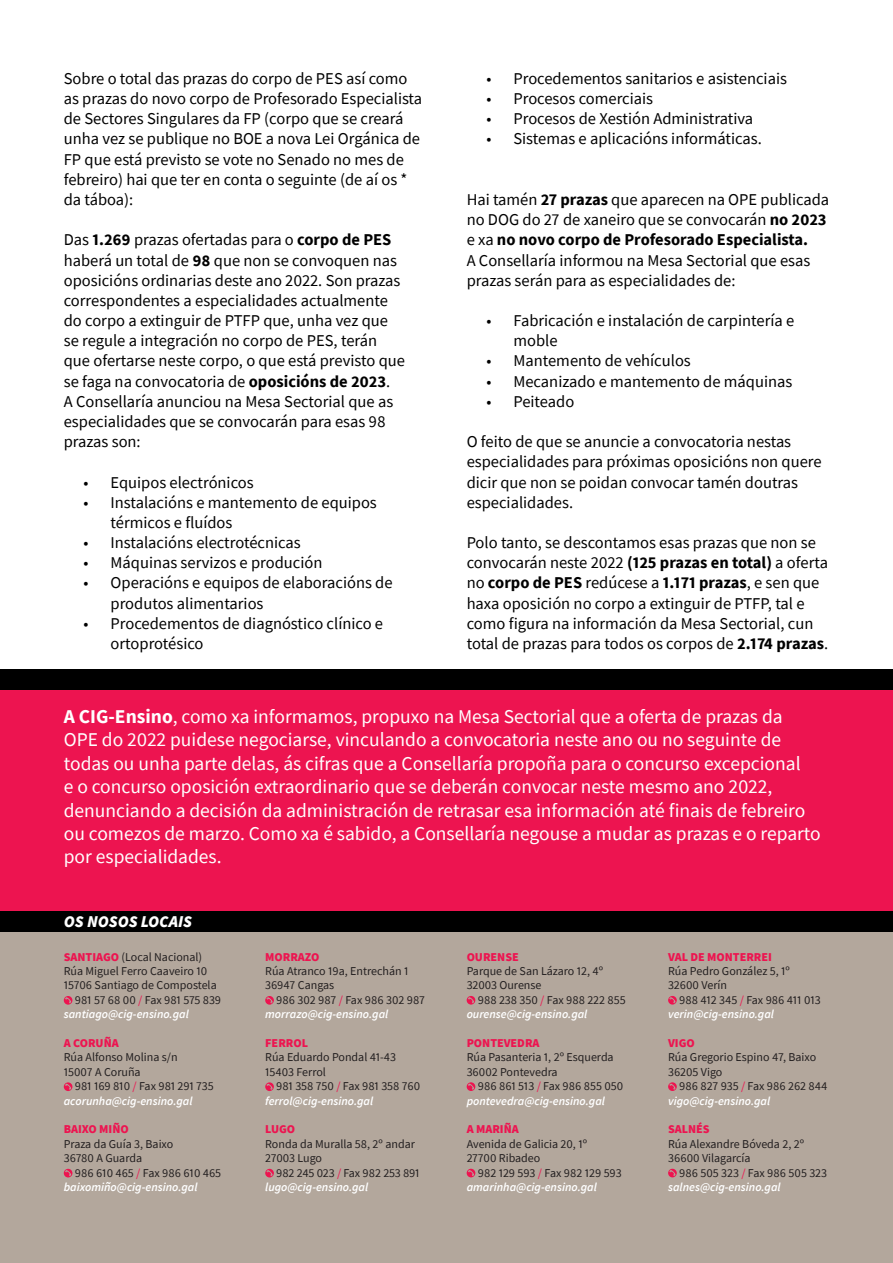
<style>
.page{position:relative;width:893px;height:1263px;background:#fff}
.page>*{position:absolute;margin:0;border:0;box-sizing:border-box;transform-origin:0 0}
.t1{font:19.5px/23.4px "Source Sans Pro";color:#fff}
.t2{font:16.5px/20.1px "Source Sans Pro";color:#000}
.t3{font:italic 900 16.5px "Source Sans Pro";color:#fff}
.t4{font:12px/14.4px "Source Sans Pro";color:#231f20}
.t5{font:italic 600 12px/14.4px "Source Sans Pro";color:#fff}
.t6{font:900 12px "Source Sans Pro";color:#ed1450}
.s1{font-weight:700}
.s2{font-weight:900;color:#ed1450}
.s3{color:#ed1450}
.s4{font-weight:400;font-style:normal;color:#231f20}
.s5{font-weight:400;font-style:normal;color:#ed1450}
.s6{font-weight:600;font-style:italic;color:#fff}
</style>
<div class="page">
<div style="left:0;top:911px;width:893px;height:352px;background:#b3a79c"></div>
<svg style="left:64px;top:996px;width:8px;height:9px"></svg>
<svg style="left:64px;top:1082px;width:8px;height:9px"></svg>
<svg style="left:64px;top:1169px;width:8px;height:8px"></svg>
<svg style="left:265px;top:996px;width:9px;height:9px"></svg>
<svg style="left:265px;top:1082px;width:9px;height:9px"></svg>
<svg style="left:265px;top:1169px;width:9px;height:8px"></svg>
<svg style="left:467px;top:996px;width:8px;height:8px"></svg>
<svg style="left:467px;top:1082px;width:8px;height:9px"></svg>
<svg style="left:467px;top:1169px;width:8px;height:8px"></svg>
<svg style="left:668px;top:996px;width:9px;height:8px"></svg>
<svg style="left:668px;top:1082px;width:9px;height:9px"></svg>
<svg style="left:668px;top:1169px;width:9px;height:8px"></svg>
<div style="left:0;top:911px;width:893px;height:20px;background:#000"></div>
<div style="left:0;top:689px;width:893px;height:222px;background:#ed1450"></div>
<div style="left:0;top:669px;width:893px;height:20px;background:#000"></div>
<p class="t2" style="left:64px;top:68px;width:360px">Sobre o total das prazas do corpo de PES así como as prazas do novo corpo de Profesorado Especialista de Sectores Singulares da FP (corpo que se creará unha vez se publique no BOE a nova Lei Orgánica de FP que está previsto se vote no Senado no mes de febreiro) hai que ter en conta o seguinte (de aí os * da táboa):</p>
<p class="t2" style="left:64px;top:230px;width:343px">Das <span class="s1">1.269</span> prazas ofertadas para o <span class="s1">corpo de PES </span>haberá un total de <span class="s1">98</span> que non se convoquen nas oposicións ordinarias deste ano 2022. Son prazas correspondentes a especialidades actualmente do corpo a extinguir de PTFP que, unha vez que se regule a integración no corpo de PES, terán que ofertarse neste corpo, o que está previsto que se faga na convocatoria de <span class="s1">oposicións de 2023</span>.<br>A Consellaría anunciou na Mesa Sectorial que as especialidades que se convocarán para esas 98 prazas son:</p>
<p class="t2" style="left:84px;top:472px;width:172px">• Equipos electrónicos</p>
<p class="t2" style="left:111px;top:492px;width:268px;text-indent:-27px">• Instalacións e mantemento de equipos térmicos e fluídos</p>
<p class="t2" style="left:84px;top:532px;width:219px">• Instalacións electrotécnicas</p>
<p class="t2" style="left:84px;top:553px;width:240px">• Máquinas servizos e produción</p>
<p class="t2" style="left:111px;top:573px;width:284px;text-indent:-27px">• Operacións e equipos de elaboracións de produtos alimentarios</p>
<p class="t2" style="left:111px;top:613px;width:274px;text-indent:-27px">• Procedementos de diagnóstico clínico e ortoprotésico</p>
<p class="t2" style="left:486px;top:68px;width:302px">• Procedementos sanitarios e asistenciais</p>
<p class="t2" style="left:486px;top:89px;width:168px">• Procesos comerciais</p>
<p class="t2" style="left:486px;top:109px;width:268px">• Procesos de Xestión Administrativa</p>
<p class="t2" style="left:486px;top:129px;width:277px">• Sistemas e aplicacións informáticas.</p>
<p class="t2" style="left:467px;top:189px;width:364px">Hai tamén <span class="s1">27 prazas</span> que aparecen na OPE publicada no DOG do 27 de xaneiro que se convocarán <span class="s1">no 2023 </span>e xa <span class="s1">no novo corpo de Profesorado Especialista.<br></span>A Consellaría informou na Mesa Sectorial que esas prazas serán para as especialidades de:</p>
<p class="t2" style="left:513px;top:310px;width:282px;text-indent:-27px">• Fabricación e instalación de carpintería e moble</p>
<p class="t2" style="left:486px;top:351px;width:206px">• Mantemento de vehículos</p>
<p class="t2" style="left:486px;top:371px;width:307px">• Mecanizado e mantemento de máquinas</p>
<p class="t2" style="left:486px;top:391px;width:89px">• Peiteado</p>
<p class="t2" style="left:467px;top:431px;width:356px">O feito de que se anuncie a convocatoria nestas especialidades para próximas oposicións non quere dicir que non se poidan convocar tamén doutras especialidades.</p>
<p class="t2" style="left:467px;top:532px;width:363px">Polo tanto, se descontamos esas prazas que non se convocarán neste 2022 <span class="s1">(125 prazas en total)</span> a oferta no <span class="s1">corpo de PES</span> redúcese a <span class="s1">1.171 prazas</span>, e sen que haxa oposición no corpo a extinguir de PTFP, tal e como figura na información da Mesa Sectorial, cun total de prazas para todos os corpos de <span class="s1">2.174 prazas</span>.</p>
<p class="t1" style="left:64px;top:705px;width:759px"><span class="s1">A CIG-Ensino</span>, como xa informamos, propuxo na Mesa Sectorial que a oferta de prazas da OPE do 2022 puidese negociarse, vinculando a convocatoria neste ano ou no seguinte de todas ou unha parte delas, ás cifras que a Consellaría propoña para o concurso excepcional<br>e o concurso oposición extraordinario que se deberán convocar neste mesmo ano 2022, denunciando a decisión da administración de retrasar esa información até finais de febreiro ou comezos de marzo. Como xa é sabido, a Consellaría negouse a mudar as prazas e o reparto por especialidades.</p>
<p class="t3" style="left:64px;top:910px;width:130px">OS NOSOS LOCAIS</p>
<p class="t4" style="left:64px;top:949px;width:140px"><span class="s2">SANTIAGO</span> (Local Nacional)</p>
<p class="t4" style="left:64px;top:964px;width:145px">Rúa Miguel Ferro Caaveiro 10</p>
<p class="t4" style="left:64px;top:978px;width:154px">15706 Santiago de Compostela</p>
<p class="t4" style="left:75px;top:992px;width:148px">981 57 68 00 <span class="s3">/</span> Fax 981 575 839</p>
<p class="t5" style="left:64px;top:1007px;width:127px">santiago@cig-ensino.gal</p>
<p class="t6" style="left:64px;top:1035px;width:56px">A CORUÑA</p>
<p class="t4" style="left:64px;top:1050px;width:115px">Rúa Alfonso Molina s/n<br>15007 A Coruña</p>
<p class="t5" style="left:64px;top:1079px;width:151px;text-indent:11px"><span class="s4">981 169 810</span> <span class="s5">/</span> <span class="s4">Fax 981 291 735 </span>acorunha@cig-ensino.gal</p>
<p class="t6" style="left:64px;top:1121px;width:67px">BAIXO MIÑO</p>
<p class="t4" style="left:64px;top:1136px;width:111px">Praza da Guía 3, Baixo<br>36780 A Guarda</p>
<p class="t5" style="left:64px;top:1165px;width:159px;text-indent:11px"><span class="s4">986 610 465</span> <span class="s5">/</span> <span class="s4">Fax 986 610 465 </span>baixomiño@cig-ensino.gal</p>
<p class="t6" style="left:265px;top:948px;width:56px">MORRAZO</p>
<p class="t4" style="left:265px;top:964px;width:145px">Rúa Atranco 19a, Entrechán 1<br>36947 Cangas</p>
<p class="t5" style="left:265px;top:992px;width:161px;text-indent:11px"><span class="s4">986 302 987</span> <span class="s5">/</span> <span class="s4">Fax 986 302 987 </span>morrazo@cig-ensino.gal</p>
<p class="t6" style="left:265px;top:1035px;width:44px">FERROL</p>
<p class="t4" style="left:265px;top:1050px;width:132px">Rúa Eduardo Pondal 41-43<br>15403 Ferrol</p>
<p class="t4" style="left:265px;top:1079px;width:156px;text-indent:11px">981 358 750 <span class="s3">/</span> Fax 981 358 760 <span class="s6">ferrol@cig-ensino.gal</span></p>
<p class="t6" style="left:265px;top:1121px;width:31px">LUGO</p>
<p class="t4" style="left:265px;top:1136px;width:151px">Ronda da Muralla 58, 2º andar<br>27003 Lugo</p>
<p class="t4" style="left:265px;top:1165px;width:156px;text-indent:11px">982 245 023 <span class="s3">/</span> Fax 982 253 891 <span class="s6">lugo@cig-ensino.gal</span></p>
<p class="t6" style="left:467px;top:948px;width:54px">OURENSE</p>
<p class="t4" style="left:467px;top:964px;width:138px">Parque de San Lázaro 12, 4º<br>32003 Ourense</p>
<p class="t5" style="left:467px;top:992px;width:160px;text-indent:11px"><span class="s4">988 238 350</span> <span class="s5">/</span> <span class="s4">Fax 988 222 855 </span>ourense@cig-ensino.gal</p>
<p class="t6" style="left:467px;top:1035px;width:74px">PONTEVEDRA</p>
<p class="t4" style="left:467px;top:1050px;width:149px">Rúa Pasanteria 1, 2º Esquerda<br>36002 Pontevedra</p>
<p class="t5" style="left:467px;top:1079px;width:158px;text-indent:11px"><span class="s4">986 861 513</span> <span class="s5">/</span> <span class="s4">Fax 986 855 050 </span>pontevedra@cig-ensino.gal</p>
<p class="t6" style="left:467px;top:1121px;width:54px">A MARIÑA</p>
<p class="t4" style="left:467px;top:1136px;width:122px">Avenida de Galicia 20, 1º<br>27700 Ribadeo</p>
<p class="t5" style="left:467px;top:1165px;width:156px;text-indent:11px"><span class="s4">982 129 593</span> <span class="s5">/</span> <span class="s4">Fax 982 129 593 </span>amarinha@cig-ensino.gal</p>
<p class="t6" style="left:668px;top:948px;width:105px">VAL DE MONTERREI</p>
<p class="t4" style="left:668px;top:964px;width:123px">Rúa Pedro González 5, 1º<br>32600 Verín</p>
<p class="t4" style="left:668px;top:992px;width:154px;text-indent:11px">988 412 345 <span class="s3">/</span> Fax 986 411 013 <span class="s6">verin@cig-ensino.gal</span></p>
<p class="t6" style="left:668px;top:1035px;width:28px">VIGO</p>
<p class="t4" style="left:668px;top:1050px;width:150px">Rúa Gregorio Espino 47, Baixo<br>36205 Vigo</p>
<p class="t4" style="left:668px;top:1079px;width:161px;text-indent:11px">986 827 935 <span class="s3">/</span> Fax 986 262 844 <span class="s6">vigo@cig-ensino.gal</span></p>
<p class="t6" style="left:668px;top:1121px;width:43px">SALNÉS</p>
<p class="t4" style="left:668px;top:1136px;width:138px">Rúa Alexandre Bóveda 2, 2º<br>36600 Vilagarcía</p>
<p class="t4" style="left:668px;top:1165px;width:160px;text-indent:11px">986 505 323 <span class="s3">/</span> Fax 986 505 323 <span class="s6">salnes@cig-ensino.gal</span></p>
</div>
